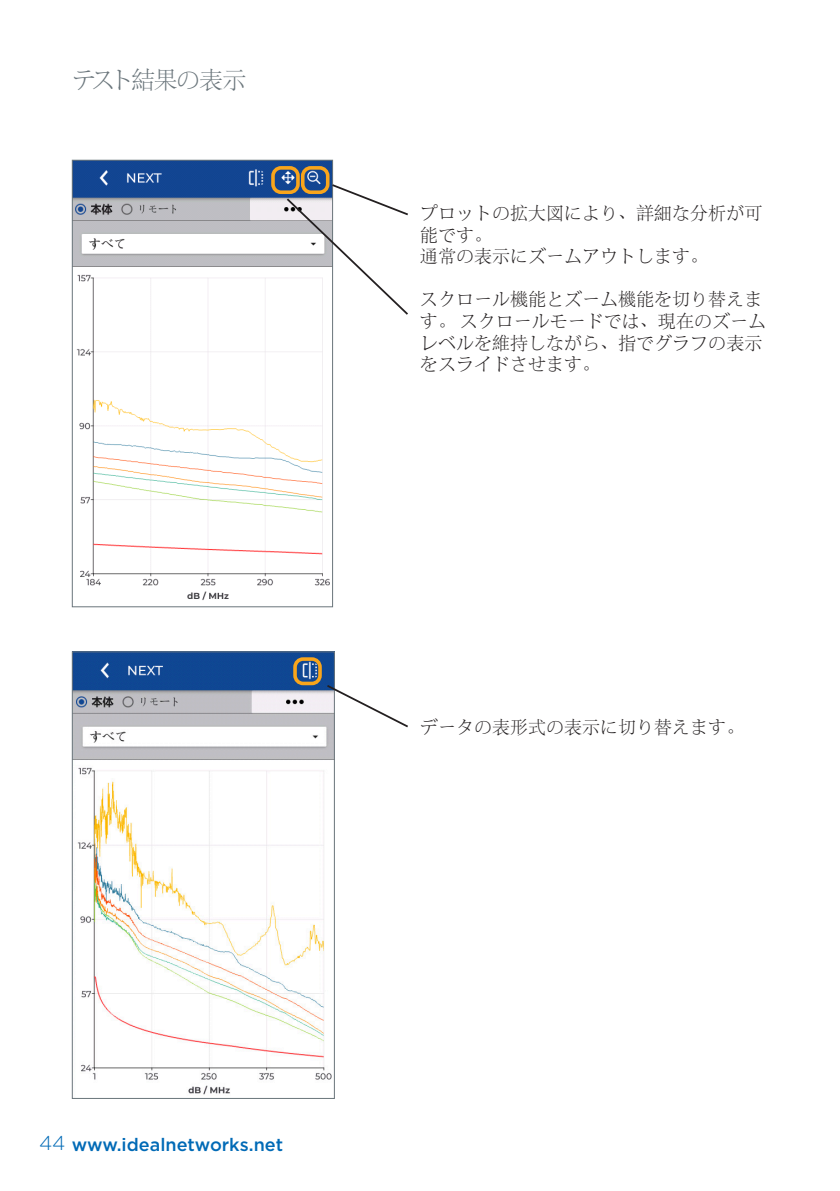
<style>
.page{position:relative;width:840px;height:1191px;background:#fff}
.page>*{position:absolute;margin:0;border:0;box-sizing:border-box;transform-origin:0 0}
.t1{font:300 24px "Adobe Song Std";letter-spacing:-.075em;color:#6a757b}
.t2{font:300 18px/21.6px "Adobe Song Std";color:#231f20}
.t3{font:500 18px "Gotham";color:#016ab6}
.s1{font-weight:300;font-size:20px}
</style>
<div class="page">
<img style="left:74px;top:162px;width:256px;height:438px">
<div style="left:72px;top:160px;width:260px;height:447px;border:1px solid #6a757b"></div>
<div style="left:271px;top:166px;width:28px;height:28px;border:4px solid #f9a51b;border-radius:8px"></div>
<div style="left:301px;top:166px;width:28px;height:28px;border:4px solid #f9a51b;border-radius:8px"></div>
<svg style="left:285px;top:183px;width:123px;height:134px"></svg>
<img style="left:74px;top:654px;width:258px;height:441px">
<div style="left:72px;top:652px;width:262px;height:446px;border:1px solid #6a757b"></div>
<div style="left:293px;top:657px;width:28px;height:28px;border:4px solid #f9a51b;border-radius:8px"></div>
<svg style="left:325px;top:683px;width:83px;height:46px"></svg>
<h1 class="t1" style="left:72px;top:67px;width:176px">テスト結果の表示</h1>
<p class="t2" style="left:420px;top:203px;width:343px">プロットの拡大図により、詳細な分析が可能です。<br>通常の表示にズームアウトします。</p>
<p class="t2" style="left:420px;top:290px;width:347px">スクロール機能とズーム機能を切り替えます。 スクロールモードでは、現在のズームレベルを維持しながら、指でグラフの表示をスライドさせます。</p>
<p class="t2" style="left:420px;top:717px;width:325px">データの表形式の表示に切り替えます。</p>
<p class="t3" style="left:39px;top:1132px;width:245px"><span class="s1">44</span> www.idealnetworks.net</p>
</div>
